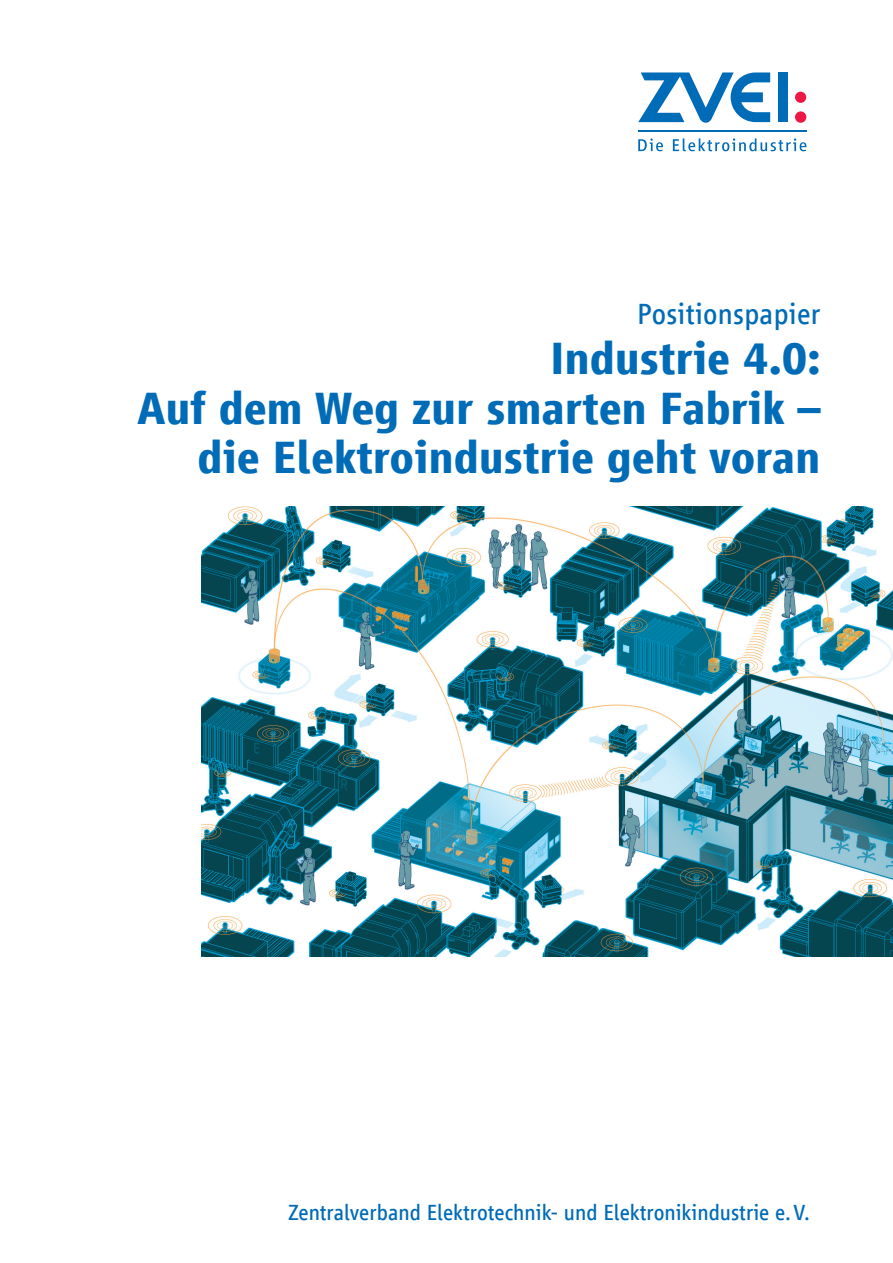
<style>
.page{position:relative;width:893px;height:1263px;background:#fff}
.page>*{position:absolute;margin:0;border:0;box-sizing:border-box;transform-origin:0 0}
.t1{font:700 46.5px/49.5px "Vialog LT Com";letter-spacing:-.005em;color:#006cb7;text-align:right}
.t2{font:30px "Vialog LT Com";letter-spacing:.01em;color:#006cb7}
.t3{font:22.5px "Vialog LT Com";color:#006cb7}
</style>
<div class="page">
<svg style="left:638px;top:72px;width:132px;height:51px"></svg>
<div style="left:778px;top:72px;width:10px;height:50px;background:#006cb7"></div>
<div style="left:795px;top:92px;width:11px;height:11px;background:#ed1845;border-radius:50%"></div>
<div style="left:795px;top:111px;width:11px;height:12px;background:#ed1845;border-radius:50%"></div>
<hr style="left:638px;top:130px;width:168px;height:1px;background:#006cb7">
<svg style="left:638px;top:138px;width:25px;height:13px"></svg>
<svg style="left:673px;top:138px;width:133px;height:13px"></svg>
<img style="left:202px;top:506px;width:691px;height:451px">
<p class="t2" style="left:637px;top:298px;width:185px">Positionspapier</p>
<p class="t1" style="left:137px;top:334px;width:685px">Industrie 4.0:<br>Auf dem Weg zur smarten Fabrik – die Elektroindustrie geht voran</p>
<p class="t3" style="left:288px;top:1200px;width:523px">Zentralverband Elektrotechnik- und Elektronikindustrie e.V.</p>
</div>
